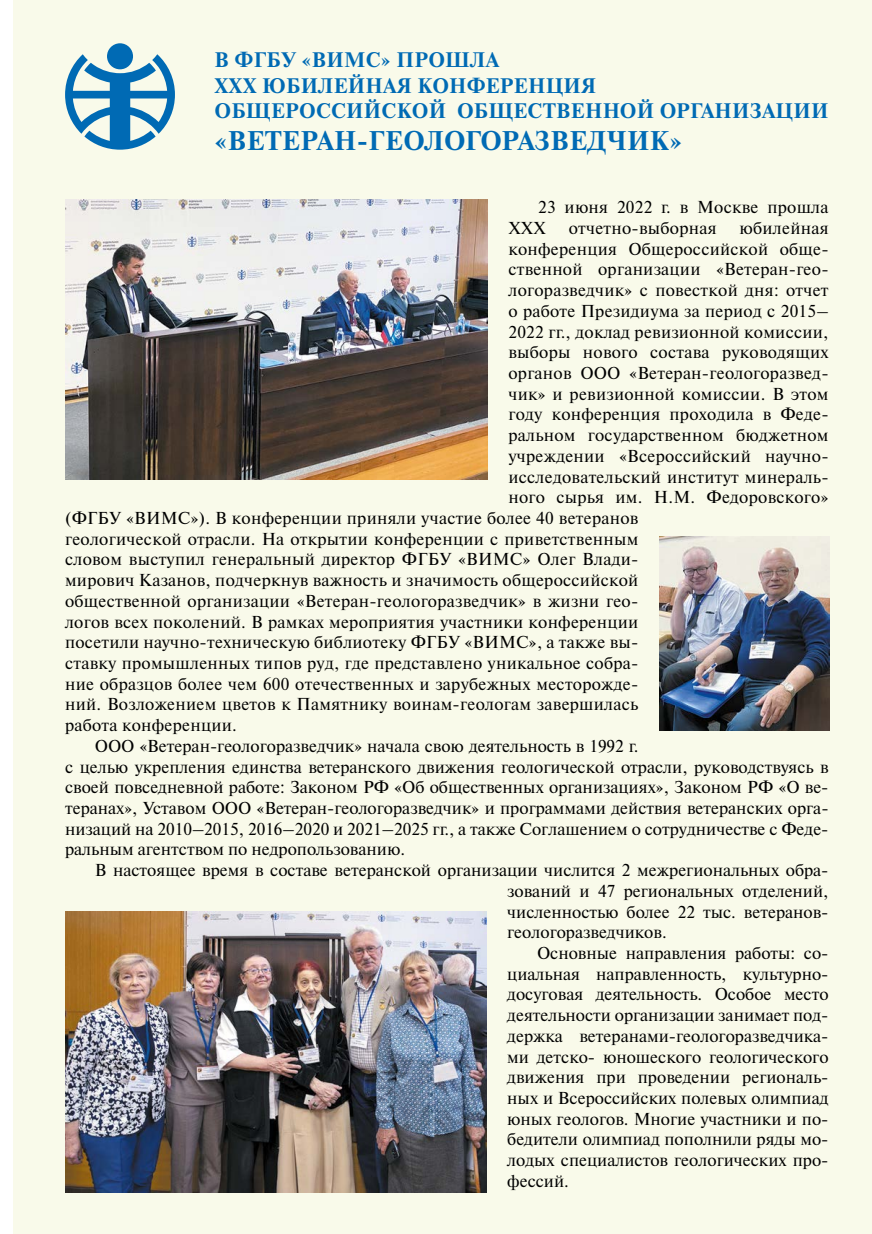
<style>
.page{position:relative;width:872px;height:1234px;background:#fff}
.page>*{position:absolute;margin:0;border:0;box-sizing:border-box;transform-origin:0 0}
.t1{font:700 27px "Newton C";letter-spacing:.02em;color:#006ab4}
.t2{font:700 21px/25.2px "Newton C";letter-spacing:.02em;color:#006ab4}
.t3{font:17.25px/20.7px "Newton C";letter-spacing:.015em;color:#000}
</style>
<div class="page">
<div style="left:13px;top:0;width:859px;height:1233px;background:#f9faea"></div>
<img style="left:65px;top:911px;width:421px;height:280px">
<img style="left:65px;top:200px;width:422px;height:279px">
<img style="left:659px;top:536px;width:170px;height:194px">
<svg style="left:65px;top:54px;width:110px;height:96px"></svg>
<div style="left:107px;top:43px;width:26px;height:26px;background:#006ab4;border-radius:50%"></div>
<p class="t2" style="left:214px;top:47px;width:383px">В ФГБУ «ВИМС» прошла<br>ХХХ Юбилейная конференция<br>Общеросси</p>
<p class="t2" style="left:364px;top:98px;width:448px">йской общественной организации</p>
<h1 class="t1" style="left:214px;top:126px;width:469px">«Ветеран-геологоразв едчик»</h1>
<p class="t3" style="left:508px;top:197px;width:322px;text-indent:30px">23 июня 2022 г. в Москве прошла<br>ХХХ</p>
<p class="t3" style="left:569px;top:218px;width:149px">отчетно-выборная</p>
<p class="t3" style="left:739px;top:218px;width:90px">юбилейная</p>
<p class="t3" style="left:508px;top:238px;width:322px">конференция Общероссийской обще-</p>
<p class="t3" style="left:508px;top:259px;width:322px">ственной организации «Ветеран-гео-</p>
<p class="t3" style="left:508px;top:280px;width:322px">логоразведчик» с повесткой дня: отчет</p>
<p class="t3" style="left:508px;top:300px;width:322px">о работе Президиума за период с 2015–</p>
<p class="t3" style="left:508px;top:321px;width:322px">2022 гг., доклад ревизионной комиссии,</p>
<p class="t3" style="left:508px;top:342px;width:322px">выборы нового состава руководящих</p>
<p class="t3" style="left:508px;top:363px;width:322px">органов ООО «Ветеран-геологоразвед-</p>
<p class="t3" style="left:508px;top:383px;width:322px">чик» и ревизионной комиссии. В этом</p>
<p class="t3" style="left:508px;top:404px;width:322px">году конференция проходила в Феде-</p>
<p class="t3" style="left:508px;top:425px;width:322px">ральном государственном бюджетном</p>
<p class="t3" style="left:508px;top:445px;width:322px">учреждении «Всероссийский научно-</p>
<p class="t3" style="left:508px;top:466px;width:322px">исследовательский институт минераль-</p>
<p class="t3" style="left:508px;top:487px;width:322px">ного сырья им. Н.М. Федоровского»</p>
<p class="t3" style="left:65px;top:507px;width:575px">(ФГБУ «ВИМС»). В конференции приняли участие более 40 ветеранов</p>
<p class="t3" style="left:65px;top:528px;width:575px">геологической отрасли. На открытии конференции с приветственным</p>
<p class="t3" style="left:65px;top:549px;width:575px">словом выступил генеральный директор ФГБУ «ВИМС» Олег Влади-</p>
<p class="t3" style="left:65px;top:570px;width:575px">мирович Казанов, подчеркнув важность и значимость общероссийской</p>
<p class="t3" style="left:65px;top:590px;width:575px">общественной организации «Ветеран-геологоразведчик» в жизни гео-</p>
<p class="t3" style="left:65px;top:611px;width:575px">логов всех поколений. В рамках мероприятия участники конференции</p>
<p class="t3" style="left:65px;top:632px;width:575px">посетили научно-техническую библиотеку ФГБУ «ВИМС», а также вы-</p>
<p class="t3" style="left:65px;top:652px;width:575px">ставку промышленных типов руд, где представлено уникальное собра-</p>
<p class="t3" style="left:65px;top:673px;width:575px">ние образцов более чем 600 отечественных и зарубежных месторожде-</p>
<p class="t3" style="left:65px;top:694px;width:575px">ний. Возложением цветов к Памятнику воинам-геологам завершилась</p>
<p class="t3" style="left:65px;top:714px;width:173px">работа конференции.</p>
<p class="t3" style="left:95px;top:735px;width:545px">ООО «Ветеран-геологоразведчик» начала свою деятельность в 1992 г.</p>
<p class="t3" style="left:65px;top:756px;width:765px">с целью укрепления единства ветеранского движения геологической отрасли, руководствуясь в</p>
<p class="t3" style="left:65px;top:777px;width:765px">своей повседневной работе: Законом РФ «Об общественных организациях», Законом РФ «О ве-</p>
<p class="t3" style="left:65px;top:797px;width:765px">теранах», Уставом ООО «Ветеран-геологоразведчик» и программами действия ветеранских орга-</p>
<p class="t3" style="left:65px;top:818px;width:765px">низаций на 2010–2015, 2016–2020 и 2021–2025 гг., а также Соглашением о сотрудничестве с Феде-</p>
<p class="t3" style="left:65px;top:839px;width:341px">ральным агентством по недропользованию.</p>
<p class="t3" style="left:95px;top:859px;width:735px">В настоящее время в составе ветеранской организации числится 2 межрегиональных обра-</p>
<p class="t3" style="left:507px;top:880px;width:323px">зований и 47 региональных отделений,</p>
<p class="t3" style="left:507px;top:901px;width:323px">численностью более 22 тыс. ветеранов-</p>
<p class="t3" style="left:507px;top:921px;width:161px">геологоразведчиков.</p>
<p class="t3" style="left:537px;top:942px;width:293px">Основные направления работы: со-</p>
<p class="t3" style="left:507px;top:963px;width:323px">циальная направленность, культурно-</p>
<p class="t3" style="left:507px;top:984px;width:323px">досуговая деятельность. Особое место</p>
<p class="t3" style="left:507px;top:1004px;width:323px">деятельности организации занимает под-</p>
<p class="t3" style="left:507px;top:1025px;width:323px">держка ветеранами-геологоразведчика-</p>
<p class="t3" style="left:507px;top:1046px;width:323px">ми детско- юношеского геологического</p>
<p class="t3" style="left:507px;top:1066px;width:323px">движения при проведении региональ-</p>
<p class="t3" style="left:507px;top:1087px;width:323px">ных и Всероссийских полевых олимпиад</p>
<p class="t3" style="left:507px;top:1108px;width:323px">юных геологов. Многие участники и по-</p>
<p class="t3" style="left:507px;top:1128px;width:323px">бедители олимпиад пополнили ряды мо-</p>
<p class="t3" style="left:507px;top:1149px;width:323px">лодых специалистов геологических про-</p>
<p class="t3" style="left:507px;top:1170px;width:63px">фессий.</p>
</div>
